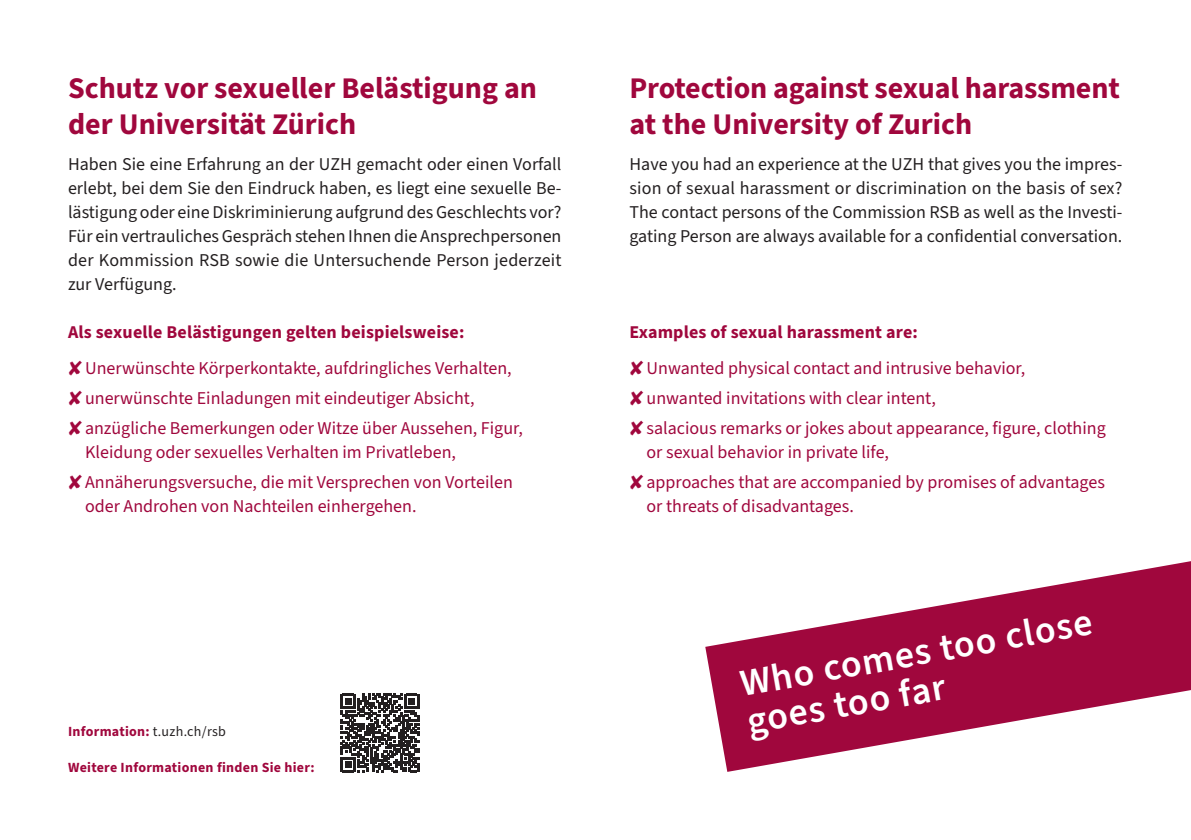
<style>
.page{position:relative;width:1191px;height:840px;background:#fff}
.page>*{position:absolute;margin:0;border:0;box-sizing:border-box;transform-origin:0 0}
.t1{font:600 38px/38px "Source Sans 3";color:#fff}
.t2{font:700 30px/36px "Source Sans 3";color:#a0073d}
.t3{font:18px/29.6px "Source Sans 3";color:#a0073d}
.t4{font:18px/24px "Source Sans 3";color:#231f20;text-align:justify}
.t5{font:700 18px "Source Sans 3";letter-spacing:.01em;color:#a0073d}
.t6{font:700 14px "Source Sans 3";letter-spacing:.02em;color:#a0073d}
.s1{font-weight:400;color:#231f20}
</style>
<div class="page">
<svg style="left:705px;top:561px;width:486px;height:210px;fill:#a0073d"></svg>
<svg style="left:341px;top:693px;width:78px;height:78px"></svg>
<h2 class="t2" style="left:68px;top:70px;width:470px">Schutz vor sexueller Belästigung an der Universität Zürich</h2>
<p class="t4" style="left:68px;top:152px;width:495px">Haben Sie eine Erfahrung an der UZH gemacht oder einen Vorfall erlebt, bei dem Sie den Eindruck haben, es liegt eine sexuelle Be&shy;lästigung oder eine Diskriminierung aufgrund des Geschlechts vor?<br>Für ein vertrauliches Gespräch stehen Ihnen die Ansprechpersonen der Kommission RSB sowie die Untersuchende Person jederzeit zur Verfügung.</p>
<p class="t5" style="left:68px;top:320px;width:398px">Als sexuelle Belästigungen gelten beispielsweise:</p>
<p class="t3" style="left:85px;top:353px;width:439px">Unerwünschte Körperkontakte, aufdringliches Verhalten, unerwünschte Einladungen mit eindeutiger Absicht, anzügliche Bemerkungen oder Witze über Aussehen, Figur,</p>
<p class="t3" style="left:85px;top:437px;width:429px">Kleidung oder sexuelles Verhalten im Privatleben,<br>Annäherungsversuche, die mit Versprechen von Vorteilen</p>
<p class="t3" style="left:85px;top:490px;width:333px">oder Androhen von Nachteilen einhergehen.</p>
<p class="t6" style="left:68px;top:721px;width:159px">Information: <span class="s1">t.uzh.ch/rsb</span></p>
<p class="t6" style="left:68px;top:757px;width:248px">Weitere Informationen finden Sie hier:</p>
<h2 class="t2" style="left:629px;top:70px;width:492px">Protection against sexual harassment at the University of Zurich</h2>
<p class="t4" style="left:629px;top:152px;width:494px">Have you had an experience at the UZH that gives you the impres&shy;sion of sexual harassment or discrimination on the basis of sex?<br>The contact persons of the Commission RSB as well as the Investi&shy;gating Person are always available for a confidential conversation.</p>
<p class="t5" style="left:629px;top:320px;width:290px">Examples of sexual harassment are:</p>
<p class="t3" style="left:646px;top:353px;width:461px">Unwanted physical contact and intrusive behavior, unwanted invitations with clear intent,<br>salacious remarks or jokes about appearance, figure, clothing</p>
<p class="t3" style="left:646px;top:437px;width:460px">or sexual behavior in private life,<br>approaches that are accompanied by promises of advantages</p>
<p class="t3" style="left:646px;top:490px;width:209px">or threats of disadvantages.</p>
<h1 class="t1" style="left:737px;top:664px;width:358px;rotate:-10deg">Who comes too close goes too far</h1>
</div>
